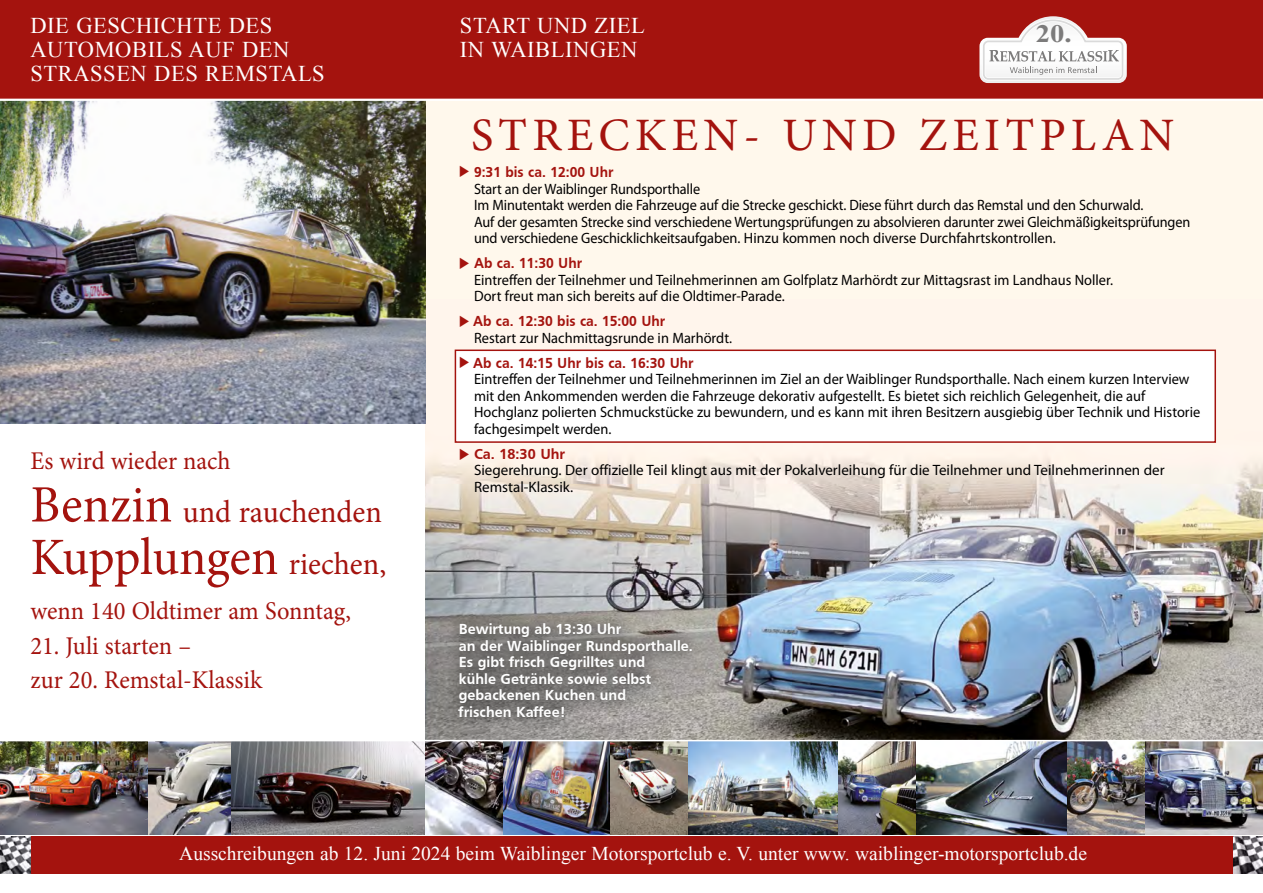
<style>
.page{position:relative;width:1263px;height:893px;background:#fff}
.page>*{position:absolute;margin:0;border:0;box-sizing:border-box;transform-origin:0 0}
.copy{font:52.5px "Minion Pro";letter-spacing:-.01em;color:#a4130e;scale:.96 1}
.copy-2{font:46.5px "Minion Pro";letter-spacing:.11em;color:#a4130e}
.copy-3{font:31.5px "Minion Pro";color:#a4130e;scale:.96 1}
.copy-4{font:25.5px "Minion Pro";color:#a4130e;scale:.96 1}
.t1{font:700 25.35px "Times New Roman";color:#7c7b7b;scale:1.13 1}
.t2{font:22.5px "Times New Roman";letter-spacing:.025em;color:#fff}
.t3{font:19.5px "Times New Roman";color:#fff}
.t4{font:15px/16.5px "Myriad Pro";color:#000;scale:.96 1}
.t5{font:15px "Myriad Pro";color:#000;scale:.95 1}
.copy-5{font:700 15px "Frutiger";color:#fff}
.t6{font:15px/16.5px "Myriad Pro";color:#000}
.copy-6{font:700 15px "Frutiger";color:#a4130e;scale:.96 1}
.copy-7{font:700 15px "Frutiger";color:#a4130e}
.s1{font-size:52.5px}
.s2{font-size:31.5px}
</style>
<div class="page">
<div style="left:425px;top:100px;width:838px;height:736px;background:#fff8ec"></div>
<img style="left:425px;top:300px;width:838px;height:440px">
<div style="left:455px;top:350px;width:761px;height:93px;background:#fff;border:2px solid #a4130e"></div>
<img style="left:0;top:101px;width:425px;height:322px">
<div style="left:0;top:0;width:425px;height:100px;background:#a4130e"></div>
<div style="left:425px;top:0;width:838px;height:100px;background:#a4130e"></div>
<svg style="left:979px;top:16px;width:148px;height:67px"></svg>
<div style="left:0;top:836px;width:425px;height:38px;background:#a4130e"></div>
<div style="left:425px;top:836px;width:838px;height:38px;background:#a4130e"></div>
<img style="left:0;top:836px;width:30px;height:38px">
<img style="left:1233px;top:836px;width:30px;height:38px">
<hr style="left:0;top:99px;width:1263px;height:2px;background:#fff">
<hr style="left:0;top:834px;width:1263px;height:2px;background:#fff">
<svg style="left:445px;top:610px;width:259px;height:121px;background:#858380"></svg>
<img style="left:0;top:741px;width:475px;height:93px">
<img style="left:475px;top:741px;width:788px;height:93px">
<hr style="left:0;top:740px;width:1263px;height:1px;background:#fff">
<svg style="left:460px;top:316px;width:9px;height:11px"></svg>
<svg style="left:460px;top:448px;width:9px;height:12px"></svg>
<p class="t2" style="left:30px;top:10px;width:243px">DIE GESCHICHTE DES</p>
<p class="t1" style="left:1036px;top:14px;width:33px">20.</p>
<p class="t2" style="left:30px;top:34px;width:261px">AUTOMOBILS AUF DEN</p>
<p class="t2" style="left:30px;top:58px;width:296px">STRASSEN DES REMSTALS</p>
<p class="t2" style="left:460px;top:10px;width:186px">START UND ZIEL</p>
<p class="t2" style="left:460px;top:34px;width:179px">IN WAIBLINGEN</p>
<p class="copy-4" style="left:30px;top:444px;width:210px">Es wird wieder nach</p>
<p class="copy-3" style="left:30px;top:490px;width:368px"><span class="s1">Benzin</span> und rauchenden</p>
<p class="copy" style="left:30px;top:522px;width:372px">Kupplungen <span class="s2">riechen,</span></p>
<p class="copy-4" style="left:30px;top:594px;width:335px">wenn 140 Oldtimer am Sonntag,</p>
<p class="copy-4" style="left:30px;top:628px;width:169px">21. Juli starten –</p>
<p class="copy-4" style="left:30px;top:663px;width:243px">zur 20. Remstal-Klassik</p>
<p class="copy-2" style="left:471px;top:104px;width:704px">STRECKEN- UND ZEITPLAN</p>
<p class="copy-6" style="left:474px;top:164px;width:147px">9:31 bis ca. 12:00 Uhr</p>
<p class="t5" style="left:474px;top:179px;width:239px">Start an der Waiblinger Rundsporthalle</p>
<p class="t5" style="left:474px;top:196px;width:706px">Im Minutentakt werden die Fahrzeuge auf die Strecke geschickt. Diese führt durch das Remstal und den Schurwald.</p>
<p class="t5" style="left:474px;top:212px;width:755px">Auf der gesamten Strecke sind verschiedene Wertungsprüfungen zu absolvieren darunter zwei Gleichmäßigkeitsprüfungen</p>
<p class="t5" style="left:474px;top:229px;width:614px">und verschiedene Geschicklichkeitsaufgaben. Hinzu kommen noch diverse Durchfahrtskontrollen.</p>
<p class="copy-6" style="left:474px;top:254px;width:114px">Ab ca. 11:30 Uhr</p>
<p class="t4" style="left:474px;top:271px;width:667px">Eintreffen der Teilnehmer und Teilnehmerinnen am Golfplatz Marhördt zur Mittagsrast im Landhaus Noller.</p>
<p class="t4" style="left:474px;top:287px;width:325px">Dort freut man sich bereits auf die Oldtimer-Parade.</p>
<p class="copy-6" style="left:473px;top:312px;width:202px">Ab ca. 12:30 bis ca. 15:00 Uhr</p>
<p class="t4" style="left:474px;top:329px;width:270px">Restart zur Nachmittagsrunde in Marhördt.</p>
<p class="copy-6" style="left:473px;top:354px;width:231px">Ab ca. 14:15 Uhr bis ca. 16:30 Uhr</p>
<p class="t4" style="left:474px;top:371px;width:758px">Eintreffen der Teilnehmer und Teilnehmerinnen im Ziel an der Waiblinger Rundsporthalle. Nach einem kurzen Interview mit den Ankommenden werden die Fahrzeuge dekorativ aufgestellt. Es bietet sich reichlich Gelegenheit, die auf Hochglanz polierten Schmuckstücke zu bewundern, und es kann mit ihren Besitzern ausgiebig über Technik und Historie fachgesimpelt werden.</p>
<p class="copy-7" style="left:474px;top:445px;width:93px">Ca. 18:30 Uhr</p>
<p class="t6" style="left:474px;top:461px;width:692px">Siegerehrung. Der offizielle Teil klingt aus mit der Pokalverleihung für die Teilnehmer und Teilnehmerinnen der<br>Remstal-Klassik.</p>
<p class="copy-5" style="left:459px;top:620px;width:164px">Bewirtung ab 13:30 Uhr</p>
<p class="copy-5" style="left:459px;top:637px;width:236px">an der Waiblinger Rundsporthalle.</p>
<p class="copy-5" style="left:459px;top:653px;width:188px">Es gibt frisch Gegrilltes und</p>
<p class="copy-5" style="left:459px;top:670px;width:194px">kühle Getränke sowie selbst</p>
<p class="copy-5" style="left:459px;top:686px;width:169px">gebackenen Kuchen und</p>
<p class="copy-5" style="left:459px;top:703px;width:108px">frischen Kaffee!</p>
<p class="t3" style="left:179px;top:841px;width:909px">Ausschreibungen ab 12. Juni 2024 beim Waiblinger Motorsportclub e. V. unter www. waiblinger-motorsportclub.de</p>
</div>
